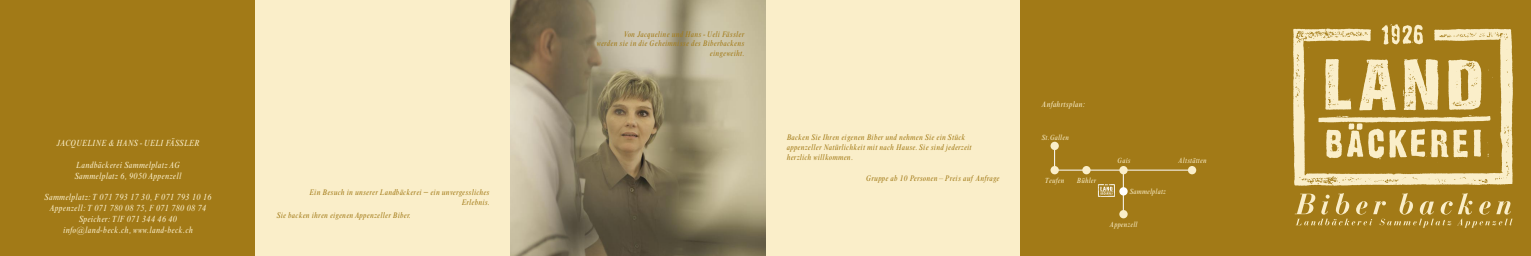
<style>
.page{position:relative;width:1531px;height:256px;background:#fff}
.page>*{position:absolute;margin:0;border:0;box-sizing:border-box;transform-origin:0 0}
.t1{font:italic condensed 9.07px "Times New Roman";letter-spacing:.04em;color:#faeec9}
.t2{font:italic condensed 8.25px/9.9px "Times New Roman";letter-spacing:.04em;color:#a27a17;text-align:right}
.t3{font:italic condensed 8.25px "Times New Roman";letter-spacing:.04em;color:#faeec9}
.t4{font:italic condensed 7.57px "Times New Roman";letter-spacing:.04em;color:#faeec9}
</style>
<div class="page">
<div style="left:0;top:0;width:258px;height:255px;background:#a27a17"></div>
<div style="left:255px;top:0;width:262px;height:255px;background:#faeec9"></div>
<img style="left:510px;top:0;width:256px;height:255px">
<div style="left:766px;top:0;width:261px;height:255px;background:#faeec9"></div>
<div style="left:1020px;top:0;width:511px;height:255px;background:#a27a17"></div>
<svg style="left:1054px;top:148px;width:134px;height:22px"></svg>
<hr style="left:1123px;top:170px;width:1px;height:44px;background:#fff">
<svg style="left:1050px;top:141px;width:9px;height:9px"></svg>
<svg style="left:1050px;top:165px;width:9px;height:9px"></svg>
<svg style="left:1082px;top:165px;width:8px;height:9px"></svg>
<svg style="left:1119px;top:165px;width:8px;height:9px"></svg>
<div style="left:1119px;top:187px;width:8px;height:8px;background:#fff;border-radius:50%"></div>
<svg style="left:1119px;top:209px;width:8px;height:9px"></svg>
<div style="left:1188px;top:165px;width:8px;height:9px;background:#faeec9;border-radius:50%"></div>
<img style="left:1293px;top:24px;width:220px;height:162px">
<svg style="left:1294px;top:193px;width:218px;height:34px"></svg>
<img style="left:1097px;top:184px;width:18px;height:13px">
<p class="t1" style="left:57px;top:137px;width:144px">JACQUELINE &amp; HANS - UELI FÄSSLER</p>
<p class="t1" style="left:76px;top:159px;width:105px">Landbäckerei Sammelplatz AG</p>
<p class="t1" style="left:75px;top:170px;width:108px">Sammelplatz 6, 9050 Appenzell</p>
<p class="t1" style="left:45px;top:192px;width:168px">Sammelplatz: T 071 793 17 30, F 071 793 10 16</p>
<p class="t1" style="left:50px;top:202px;width:158px">Appenzell: T 071 780 08 75, F 071 780 08 74</p>
<p class="t1" style="left:79px;top:213px;width:99px">Speicher: T/F 071 344 46 40</p>
<p class="t1" style="left:63px;top:224px;width:131px">info@land-beck.ch, www.land-beck.ch</p>
<p class="t2" style="left:309px;top:187px;width:181px">Ein Besuch in unserer Landbäckerei − ein unvergessliches</p>
<p class="t2" style="left:462px;top:197px;width:30px">Erlebnis.</p>
<p class="t2" style="left:277px;top:210px;width:136px">Sie backen ihren eigenen Appenzeller Biber.</p>
<p class="t2" style="left:624px;top:29px;width:122px">Von Jacqueline und Hans - Ueli Fässler</p>
<p class="t2" style="left:597px;top:39px;width:149px">werden sie in die Geheimnisse des Biberbackens eingeweiht.</p>
<p class="t2" style="left:787px;top:132px;width:180px">Backen Sie Ihren eigenen Biber und nehmen Sie ein Stück</p>
<p class="t2" style="left:787px;top:142px;width:186px;text-align:left">appenzeller Natürlichkeit mit nach Hause. Sie sind jederzeit herzlich willkommen.</p>
<p class="t2" style="left:866px;top:173px;width:135px">Gruppe ab 10 Personen – Preis auf Anfrage</p>
<p class="t3" style="left:1042px;top:99px;width:45px">Anfahrtsplan:</p>
<p class="t4" style="left:1042px;top:132px;width:28px">St.Gallen</p>
<p class="t4" style="left:1044px;top:175px;width:21px">Teufen</p>
<p class="t4" style="left:1077px;top:175px;width:21px">Bühler</p>
<p class="t4" style="left:1117px;top:156px;width:14px">Gais</p>
<p class="t4" style="left:1130px;top:187px;width:38px">Sammelplatz</p>
<p class="t4" style="left:1110px;top:219px;width:29px">Appenzell</p>
<p class="t4" style="left:1178px;top:156px;width:29px">Altstätten</p>
</div>
